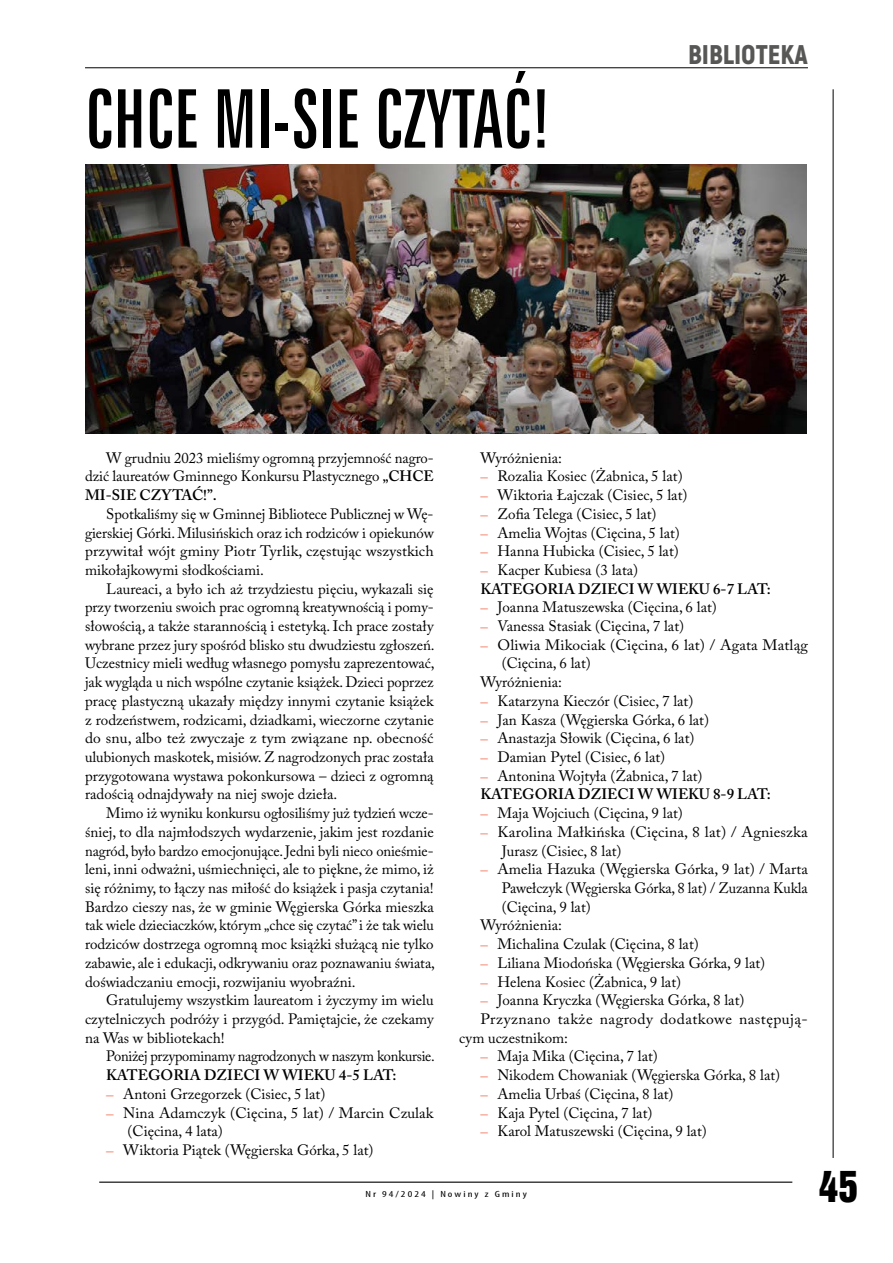
<style>
.page{position:relative;width:893px;height:1263px;background:#fff}
.page>*{position:absolute;margin:0;border:0;box-sizing:border-box;transform-origin:0 0}
.t1{font:81px "Zurich X Cn EU";color:#000}
.t2{font:39px "Swis 921 EU";color:#000}
.t3{font:900 27px "Akrobat";color:#575756}
.t4{font:15px/18.8px "Adobe Caslon Pro";color:#000;text-align:justify}
.t5{font:600 15px/18.8px "Adobe Caslon Pro";color:#000}
.t6{font:15px/18.8px "Adobe Caslon Pro";color:#000;scale:1.04 1}
.t7{font:15px "Adobe Caslon Pro";letter-spacing:-.02em;color:#000;scale:.96 1}
.t8{font:15px "Adobe Caslon Pro";letter-spacing:.03em;color:#000;scale:1.04 1}
.t9{font:condensed 9px "Myriad Pro";letter-spacing:.175em;color:#000;scale:1.33 1}
.s1{font-weight:600}
.s2{font-family:"Adobe Garamond Pro";color:#ed694b}
.s3{font-family:"Adobe Garamond Pro";font-weight:400;color:#ed694b}
.s4{font-weight:400}
</style>
<div class="page">
<hr style="left:833px;top:89px;width:1px;height:1069px;background:#000">
<hr style="left:85px;top:68px;width:723px;height:1px;background:#000">
<hr style="left:99px;top:1181px;width:693px;height:2px;background:#000">
<img style="left:85px;top:164px;width:721px;height:270px">
<h1 class="t1" style="left:85px;top:71px;width:467px">CHCE MI-SIE CZYTAĆ!</h1>
<h3 class="t3" style="left:688px;top:37px;width:121px">BIBLIOTEKA</h3>
<p class="t4" style="left:85px;top:448px;width:350px;text-indent:21px">W grudniu 2023 mieliśmy ogromną przyjemność nagro&shy;dzić laureatów Gminnego Konkursu Plastycznego <span class="s1">„CHCE MI-SIE CZYTAĆ!”.</span></p>
<p class="t4" style="left:85px;top:504px;width:350px;text-indent:21px">Spotkaliśmy się w Gminnej Bibliotece Publicznej w Wę&shy;gierskiej Górki. Milusińskich oraz ich rodziców i opiekunów przywitał wójt gminy Piotr Tyrlik, częstując wszystkich mikołajkowymi słodkościami.</p>
<p class="t4" style="left:85px;top:579px;width:351px;text-indent:21px">Laureaci, a było ich aż trzydziestu pięciu, wykazali się przy tworzeniu swoich prac ogromną kreatywnością i pomy&shy;słowością, a także starannością i estetyką. Ich prace zostały wybrane przez jury spośród blisko stu dwudziestu zgłoszeń.<br>Uczestnicy mieli według własnego pomysłu zaprezentować, jak wygląda u nich wspólne czytanie książek. Dzieci poprzez pracę plastyczną ukazały między innymi czytanie książek z rodzeństwem, rodzicami, dziadkami, wieczorne czytanie do snu, albo też zwyczaje z tym związane np. obecność ulubionych maskotek, misiów. Z nagrodzonych prac została przygotowana wystawa pokonkursowa – dzieci z ogromną radością odnajdywały na niej swoje dzieła.</p>
<p class="t4" style="left:85px;top:804px;width:351px;text-indent:21px">Mimo iż wyniku konkursu ogłosiliśmy już tydzień wcze&shy;śniej, to dla najmłodszych wydarzenie, jakim jest rozdanie nagród, było bardzo emocjonujące. Jedni byli nieco onieśmie&shy;leni, inni odważni, uśmiechnięci, ale to piękne, że mimo, iż się różnimy, to łączy nas miłość do książek i pasja czytania!<br>Bardzo cieszy nas, że w gminie Węgierska Górka mieszka tak wiele dzieciaczków, którym „chce się czytać” i że tak wielu rodziców dostrzega ogromną moc książki służącą nie tylko zabawie, ale i edukacji, odkrywaniu oraz poznawaniu świata, doświadczaniu emocji, rozwijaniu wyobraźni.</p>
<p class="t4" style="left:85px;top:991px;width:350px;text-indent:21px">Gratulujemy wszystkim laureatom i życzymy im wielu czytelniczych podróży i przygód. Pamiętajcie, że czekamy na Was w bibliotekach!</p>
<p class="t7" style="left:106px;top:1047px;width:344px">Poniżej przypominamy nagrodzonych w naszym konkursie.</p>
<p class="t5" style="left:106px;top:1065px;width:292px">KATEGORIA DZIECI W WIEKU 4-5 LAT:</p>
<p class="t4" style="left:106px;top:1084px;width:220px"><span class="s2">–</span> Antoni Grzegorzek (Cisiec, 5 lat)</p>
<p class="t4" style="left:128px;top:1103px;width:307px;text-indent:-21px"><span class="s2">–</span> Nina Adamczyk (Cięcina, 5 lat) / Marcin Czulak (Cięcina, 4 lata)</p>
<p class="t4" style="left:106px;top:1140px;width:269px"><span class="s2">–</span> Wiktoria Piątek (Węgierska Górka, 5 lat)</p>
<p class="t4" style="left:480px;top:448px;width:83px">Wyróżnienia:</p>
<p class="t4" style="left:480px;top:467px;width:204px"><span class="s2">–</span> Rozalia Kosiec (Żabnica, 5 lat)</p>
<p class="t4" style="left:480px;top:485px;width:208px"><span class="s2">–</span> Wiktoria Łajczak (Cisiec, 5 lat)</p>
<p class="t4" style="left:480px;top:504px;width:178px"><span class="s2">–</span> Zofia Telega (Cisiec, 5 lat)</p>
<p class="t4" style="left:480px;top:523px;width:201px"><span class="s2">–</span> Amelia Wojtas (Cięcina, 5 lat)</p>
<p class="t4" style="left:480px;top:542px;width:200px"><span class="s2">–</span> Hanna Hubicka (Cisiec, 5 lat)</p>
<p class="t5" style="left:480px;top:560px;width:292px"><span class="s3">–</span> <span class="s4">Kacper Kubiesa (3 lata)<br></span>KATEGORIA DZIECI W WIEKU 6-7 LAT:</p>
<p class="t4" style="left:480px;top:598px;width:238px"><span class="s2">–</span> Joanna Matuszewska (Cięcina, 6 lat)</p>
<p class="t4" style="left:480px;top:616px;width:205px"><span class="s2">–</span> Vanessa Stasiak (Cięcina, 7 lat)</p>
<p class="t4" style="left:480px;top:635px;width:329px"><span class="s2">–</span> Oliwia Mikociak (Cięcina, 6 lat) / Agata Matląg</p>
<p class="t4" style="left:502px;top:654px;width:90px">(Cięcina, 6 lat)</p>
<p class="t4" style="left:480px;top:673px;width:83px">Wyróżnienia:</p>
<p class="t4" style="left:480px;top:691px;width:214px"><span class="s2">–</span> Katarzyna Kieczór (Cisiec, 7 lat)</p>
<p class="t4" style="left:480px;top:710px;width:230px"><span class="s2">–</span> Jan Kasza (Węgierska Górka, 6 lat)</p>
<p class="t4" style="left:480px;top:729px;width:215px"><span class="s2">–</span> Anastazja Słowik (Cięcina, 6 lat)</p>
<p class="t4" style="left:480px;top:747px;width:186px"><span class="s2">–</span> Damian Pytel (Cisiec, 6 lat)</p>
<p class="t4" style="left:480px;top:766px;width:292px"><span class="s2">–</span> Antonina Wojtyła (Żabnica, 7 lat)<br><span class="s1">KATEGORIA DZIECI W WIEKU 8-9 LAT:</span></p>
<p class="t4" style="left:480px;top:803px;width:204px"><span class="s2">–</span> Maja Wojciuch (Cięcina, 9 lat)</p>
<p class="t6" style="left:502px;top:822px;width:296px;text-indent:-21px"><span class="s2">–</span> Karolina Małkińska (Cięcina, 8 lat) / Agnieszka<br>Jurasz (Cisiec, 8 lat)</p>
<p class="t4" style="left:480px;top:860px;width:329px"><span class="s2">–</span> Amelia Hazuka (Węgierska Górka, 9 lat) / Marta</p>
<p class="t4" style="left:502px;top:878px;width:307px">Pawełczyk (Węgierska Górka, 8 lat) / Zuzanna Kukla</p>
<p class="t4" style="left:502px;top:897px;width:90px">(Cięcina, 9 lat)</p>
<p class="t4" style="left:480px;top:916px;width:83px">Wyróżnienia:</p>
<p class="t4" style="left:480px;top:934px;width:220px"><span class="s2">–</span> Michalina Czulak (Cięcina, 8 lat)</p>
<p class="t4" style="left:480px;top:953px;width:286px"><span class="s2">–</span> Liliana Miodońska (Węgierska Górka, 9 lat)</p>
<p class="t4" style="left:480px;top:972px;width:202px"><span class="s2">–</span> Helena Kosiec (Żabnica, 9 lat)</p>
<p class="t4" style="left:480px;top:991px;width:265px"><span class="s2">–</span> Joanna Kryczka (Węgierska Górka, 8 lat)</p>
<p class="t8" style="left:480px;top:1010px;width:316px">Przyznano także nagrody dodatkowe następują-</p>
<p class="t4" style="left:459px;top:1028px;width:110px">cym uczestnikom:</p>
<p class="t4" style="left:480px;top:1047px;width:179px"><span class="s2">–</span> Maja Mika (Cięcina, 7 lat)</p>
<p class="t4" style="left:480px;top:1065px;width:301px"><span class="s2">–</span> Nikodem Chowaniak (Węgierska Górka, 8 lat)</p>
<p class="t4" style="left:480px;top:1084px;width:194px"><span class="s2">–</span> Amelia Urbaś (Cięcina, 8 lat)</p>
<p class="t4" style="left:480px;top:1103px;width:173px"><span class="s2">–</span> Kaja Pytel (Cięcina, 7 lat)</p>
<p class="t4" style="left:480px;top:1122px;width:228px"><span class="s2">–</span> Karol Matuszewski (Cięcina, 9 lat)</p>
<p class="t9" style="left:365px;top:1188px;width:123px">Nr 94/2024 | Nowiny z Gminy</p>
<h2 class="t2" style="left:819px;top:1161px;width:40px">45</h2>
</div>
